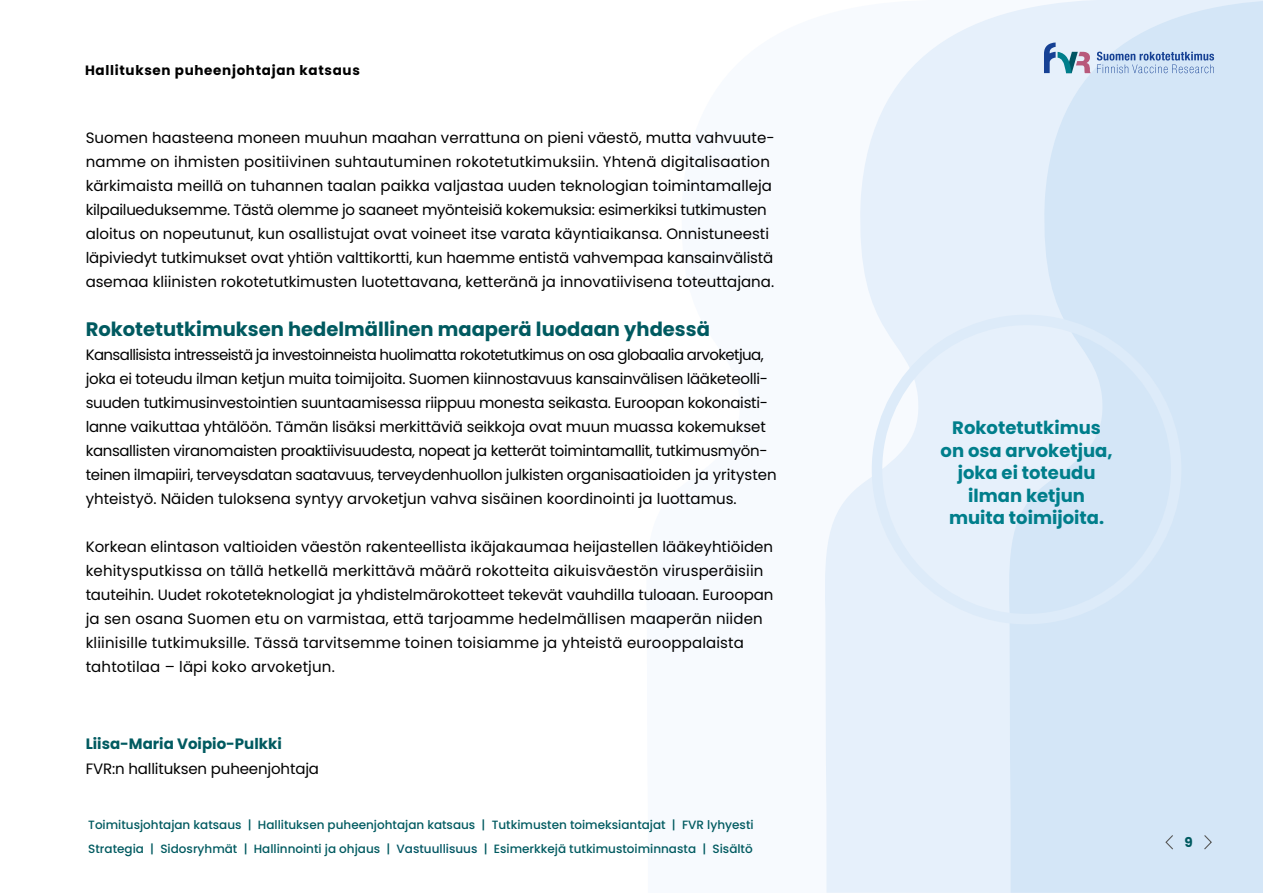
<style>
.page{position:relative;width:1263px;height:893px;background:#fff}
.page>*{position:absolute;margin:0;border:0;box-sizing:border-box;transform-origin:0 0}
.t1{font:700 19.5px "Poppins";color:#005a60}
.t2{font:700 18px/22.5px "Poppins";color:#007e8b;text-align:center}
.t3{font:15px/24px "Poppins";color:#000}
.t4{font:15px/24px "Poppins";letter-spacing:-.02em;color:#000}
.t5{font:700 15px "Poppins";color:#005a60}
.t6{font:700 13.5px "Poppins";letter-spacing:.05em;color:#000}
.t7{font:700 13.5px "Poppins";color:#005a60}
.t8{font:500 12px/24px "Poppins";color:#005a60}
.s1{color:#005563}
</style>
<div class="page">
<svg style="left:825px;top:13px;width:182px;height:880px;fill:#e6f0fb"></svg>
<svg style="left:1007px;top:0;width:256px;height:893px;background:#d6e7f7"></svg>
<svg style="left:1203px;top:834px;width:10px;height:17px"></svg>
<svg style="left:1164px;top:834px;width:10px;height:17px"></svg>
<div style="left:872px;top:315px;width:309px;height:309px;border:10px solid #ddebf9;border-radius:50%"></div>
<svg style="left:1097px;top:52px;width:117px;height:21px;background:#a6bede"></svg>
<svg style="left:1044px;top:43px;width:47px;height:30px"></svg>
<p class="t6" style="left:85px;top:62px;width:276px">Hallituksen puheenjohtajan katsaus</p>
<p class="t3" style="left:86px;top:126px;width:690px">Suomen haasteena moneen muuhun maahan verrattuna on pieni väestö, mutta vahvuute&shy;namme on ihmisten positiivinen suhtautuminen rokotetutkimuksiin. Yhtenä digitalisaation kärkimaista meillä on tuhannen taalan paikka valjastaa uuden teknologian toimintamalleja kilpailueduksemme. Tästä olemme jo saaneet myönteisiä kokemuksia: esimerkiksi tutkimusten aloitus on nopeutunut, kun osallistujat ovat voineet itse varata käyntiaikansa. Onnistuneesti läpiviedyt tutkimukset ovat yhtiön valttikortti, kun haemme entistä vahvempaa kansainvälistä asemaa kliinisten rokotetutkimusten luotettavana, ketteränä ja innovatiivisena toteuttajana.</p>
<h1 class="t1" style="left:86px;top:318px;width:626px">Rokotetutkimuksen hedelmällinen maaperä luodaan yhdessä</h1>
<p class="t4" style="left:86px;top:343px;width:692px">Kansallisista intresseistä ja investoinneista huolimatta rokotetutkimus on osa globaalia arvoketjua, joka ei toteudu ilman ketjun muita toimijoita. Suomen kiinnostavuus kansainvälisen lääketeolli&shy;suuden tutkimusinvestointien suuntaamisessa riippuu monesta seikasta. Euroopan kokonaisti&shy;lanne vaikuttaa yhtälöön. Tämän lisäksi merkittäviä seikkoja ovat muun muassa kokemukset kansallisten viranomaisten proaktiivisuudesta, nopeat ja ketterät toimintamallit, tutkimusmyön&shy;teinen ilmapiiri, terveysdatan saatavuus, terveydenhuollon julkisten organisaatioiden ja yritysten yhteistyö. Näiden tuloksena syntyy arvoketjun vahva sisäinen koordinointi ja luottamus.</p>
<p class="t3" style="left:86px;top:535px;width:689px">Korkean elintason valtioiden väestön rakenteellista ikäjakaumaa heijastellen lääkeyhtiöiden kehitysputkissa on tällä hetkellä merkittävä määrä rokotteita aikuisväestön virusperäisiin tauteihin. Uudet rokoteteknologiat ja yhdistelmärokotteet tekevät vauhdilla tuloaan. Euroopan ja sen osana Suomen etu on varmistaa, että tarjoamme hedelmällisen maaperän niiden kliinisille tutkimuksille. Tässä tarvitsemme toinen toisiamme ja yhteistä eurooppalaista tahtotilaa – läpi koko arvoketjun.</p>
<p class="t5" style="left:86px;top:735px;width:198px">Liisa-Maria Voipio-Pulkki</p>
<p class="t3" style="left:86px;top:757px;width:235px">FVR:n hallituksen puheenjohtaja</p>
<p class="t8" style="left:88px;top:813px;width:667px">Toimitusjohtajan katsaus | Hallituksen puheenjohtajan katsaus | Tutkimusten toimeksiantajat | FVR lyhyesti<br>Strategia | Sidosryhmät | Hallinnointi ja ohjaus | <span class="s1">Vastuullisuus</span> | Esimerkkejä tutkimustoiminnasta | Sisältö</p>
<p class="t2" style="left:941px;top:417px;width:173px">Rokotetutkimus on osa arvoketjua, joka ei toteudu ilman ketjun muita toimijoita.</p>
<p class="t7" style="left:1184px;top:835px;width:10px">9</p>
</div>
